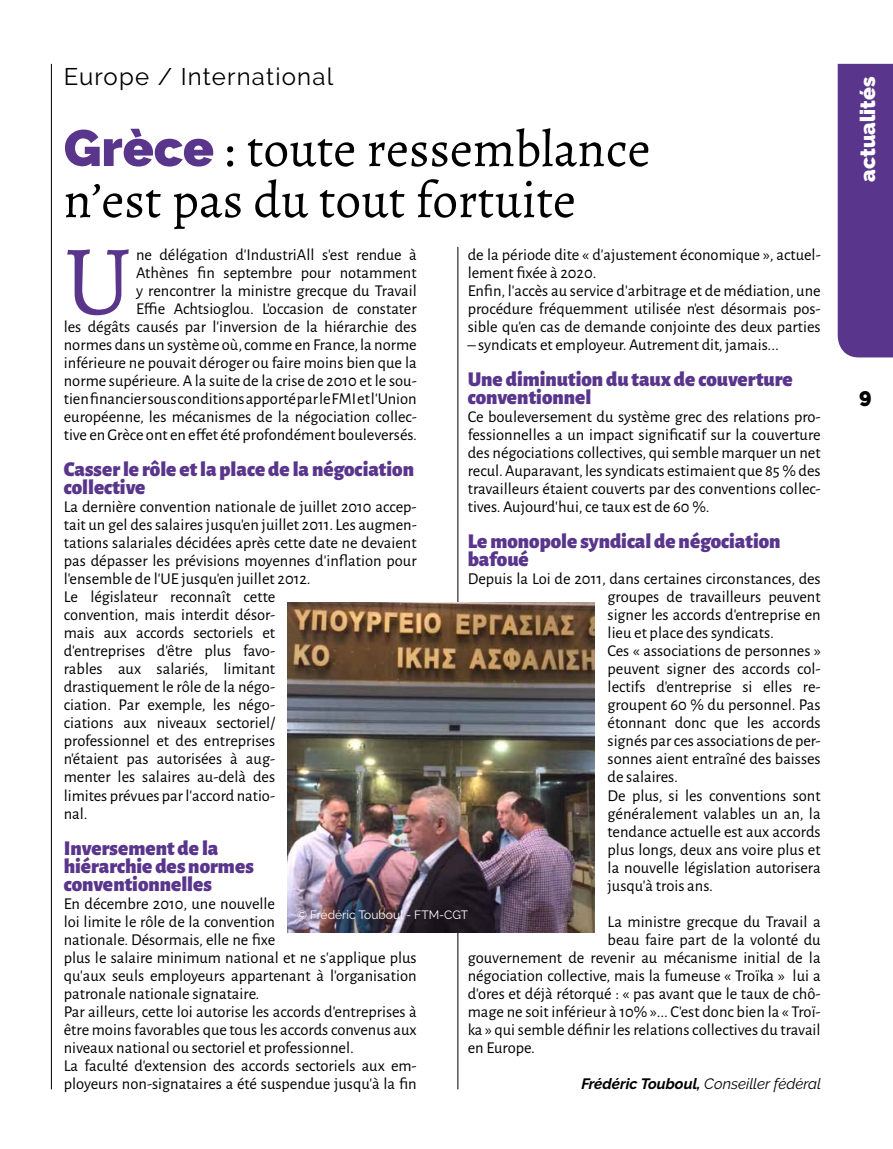
<style>
.page{position:relative;width:893px;height:1149px;background:#fff}
.page>*{position:absolute;margin:0;border:0;box-sizing:border-box;transform-origin:0 0}
.t1{font:100.2px "Alegreya";color:#59358c}
.t2{font:51px/51px "Alegreya";color:#000}
.t3{font:24px "Raleway";letter-spacing:.05em;color:#000}
.t4{font:900 21px/18px "Alegreya Sans";color:#59358c}
.t5{font:900 21px "Raleway";color:#fff}
.t6{font:900 21px "Raleway";color:#000}
.t7{font:16.5px/18px "Alegreya Sans";color:#000}
.t8{font:italic 15px "Raleway";color:#000}
.t9{font:12px "Raleway";color:#fff}
.s1{font-family:"Raleway";font-weight:900;color:#59358c}
.s2{font-weight:700}
</style>
<div class="page">
<div style="left:838px;top:64px;width:55px;height:293px;background:#59358c"></div>
<hr style="left:51px;top:64px;width:1px;height:1025px;background:#000">
<hr style="left:457px;top:247px;width:1px;height:842px;background:#000">
<img style="left:288px;top:602px;width:307px;height:330px">
<h3 class="t3" style="left:64px;top:62px;width:271px">Europe / International</h3>
<h2 class="t2" style="left:64px;top:124px;width:588px"><span class="s1">Grèce</span> : toute ressemblance n’est pas du tout fortuite</h2>
<p class="t7" style="left:64px;top:245px;width:355px;text-align:right">ne délégation d’IndustriAll s’est rendue à<br>Athènes fin septembre pour notamment<br>y rencontrer la ministre grecque du Travail<br>Effie Achtsioglou. L’occasion de constater<br>les dégâts causés par l’inversion de la hiérarchie des normes dans un système où, comme en France, la norme inférieure ne pouvait déroger ou faire moins bien que la norme supérieure. A la suite de la crise de 2010 et le sou&shy;tien financier sous conditions apporté par le FMI et l’Union européenne, les mécanismes de la négociation collec&shy;tive en Grèce ont en effet été profondément bouleversés.</p>
<p class="t4" style="left:64px;top:458px;width:352px">Casser le rôle et la place de la négociation collective</p>
<p class="t7" style="left:64px;top:497px;width:354px">La dernière convention nationale de juillet 2010 accep&shy;tait un gel des salaires jusqu’en juillet 2011. Les augmen&shy;tations salariales décidées après cette date ne devaient pas dépasser les prévisions moyennes d’inflation pour l’ensemble de l’UE jusqu’en juillet 2012.<br>Le législateur reconnaît cette<br>convention, mais interdit désor-<br>mais aux accords sectoriels et<br>d’entreprises d’être plus favo-<br>rables aux salariés, limitant<br>drastiquement le rôle de la négo-<br>ciation. Par exemple, les négo-<br>ciations aux niveaux sectoriel/<br>professionnel et des entreprises<br>n’étaient pas autorisées à aug-<br>menter les salaires au-delà des<br>limites prévues par l’accord natio-<br>nal.</p>
<p class="t4" style="left:64px;top:836px;width:192px">Inversement de la hiérarchie des normes conventionnelles</p>
<p class="t7" style="left:64px;top:893px;width:354px">En décembre 2010, une nouvelle<br>loi limite le rôle de la convention<br>nationale. Désormais, elle ne fixe<br>plus le salaire minimum national et ne s’applique plus qu’aux seuls employeurs appartenant à l’organisation patronale nationale signataire.<br>Par ailleurs, cette loi autorise les accords d’entreprises à être moins favorables que tous les accords convenus aux niveaux national ou sectoriel et professionnel.<br>La faculté d’extension des accords sectoriels aux em&shy;ployeurs non-signataires a été suspendue jusqu’à la fin</p>
<p class="t7" style="left:468px;top:245px;width:354px">de la période dite « d’ajustement économique », actuel&shy;lement fixée à 2020.<br>Enfin, l’accès au service d’arbitrage et de médiation, une procédure fréquemment utilisée n’est désormais pos&shy;sible qu’en cas de demande conjointe des deux parties</p>
<p class="t7" style="left:468px;top:335px;width:313px">– syndicats et employeur. Autrement dit, jamais...</p>
<p class="t4" style="left:468px;top:368px;width:327px">Une diminution du taux de couverture conventionnel</p>
<p class="t7" style="left:468px;top:407px;width:354px;text-align:justify">Ce bouleversement du système grec des relations pro&shy;fessionnelles a un impact significatif sur la couverture des négociations collectives, qui semble marquer un net recul. Auparavant, les syndicats estimaient que 85 % des travailleurs étaient couverts par des conventions collec&shy;tives. Aujourd’hui, ce taux est de 60 %.</p>
<p class="t4" style="left:468px;top:530px;width:314px">Le monopole syndical de négociation bafoué</p>
<p class="t7" style="left:608px;top:569px;width:215px;text-indent:-140px">Depuis la Loi de 2011, dans certaines circonstances, des groupes de travailleurs peuvent signer les accords d’entreprise en lieu et place des syndicats.<br>Ces « associations de personnes » peuvent signer des accords col&shy;lectifs d’entreprise si elles re&shy;groupent 60 % du personnel. Pas étonnant donc que les accords signés par ces associations de per&shy;sonnes aient entraîné des baisses de salaires.<br>De plus, si les conventions sont généralement valables un an, la tendance actuelle est aux accords plus longs, deux ans voire plus et la nouvelle législation autorisera jusqu’à trois ans.</p>
<p class="t7" style="left:608px;top:911px;width:215px">La ministre grecque du Travail a</p>
<p class="t7" style="left:608px;top:929px;width:215px">beau faire part de la volonté du</p>
<p class="t7" style="left:468px;top:947px;width:354px">gouvernement de revenir au mécanisme initial de la</p>
<p class="t7" style="left:468px;top:965px;width:354px">négociation collective, mais la fumeuse « Troïka » lui a</p>
<p class="t7" style="left:468px;top:983px;width:354px">d’ores et déjà rétorqué : « pas avant que le taux de chô-</p>
<p class="t7" style="left:468px;top:1001px;width:354px">mage ne soit inférieur à 10% »... C’est donc bien la « Troï-</p>
<p class="t7" style="left:468px;top:1019px;width:354px">ka » qui semble définir les relations collectives du travail</p>
<p class="t7" style="left:468px;top:1037px;width:69px">en Europe.</p>
<p class="t8" style="left:581px;top:1074px;width:241px"><span class="s2">Frédéric Touboul,</span> Conseiller fédéral</p>
<h1 class="t1" style="left:64px;top:219px;width:70px">U</h1>
<p class="t9" style="left:297px;top:907px;width:172px">© Frédéric Touboul - FTM-CGT</p>
<p class="t5" style="left:856px;top:182px;width:107px;rotate:-90deg">actualités</p>
<p class="t6" style="left:859px;top:383px;width:14px">9</p>
</div>
